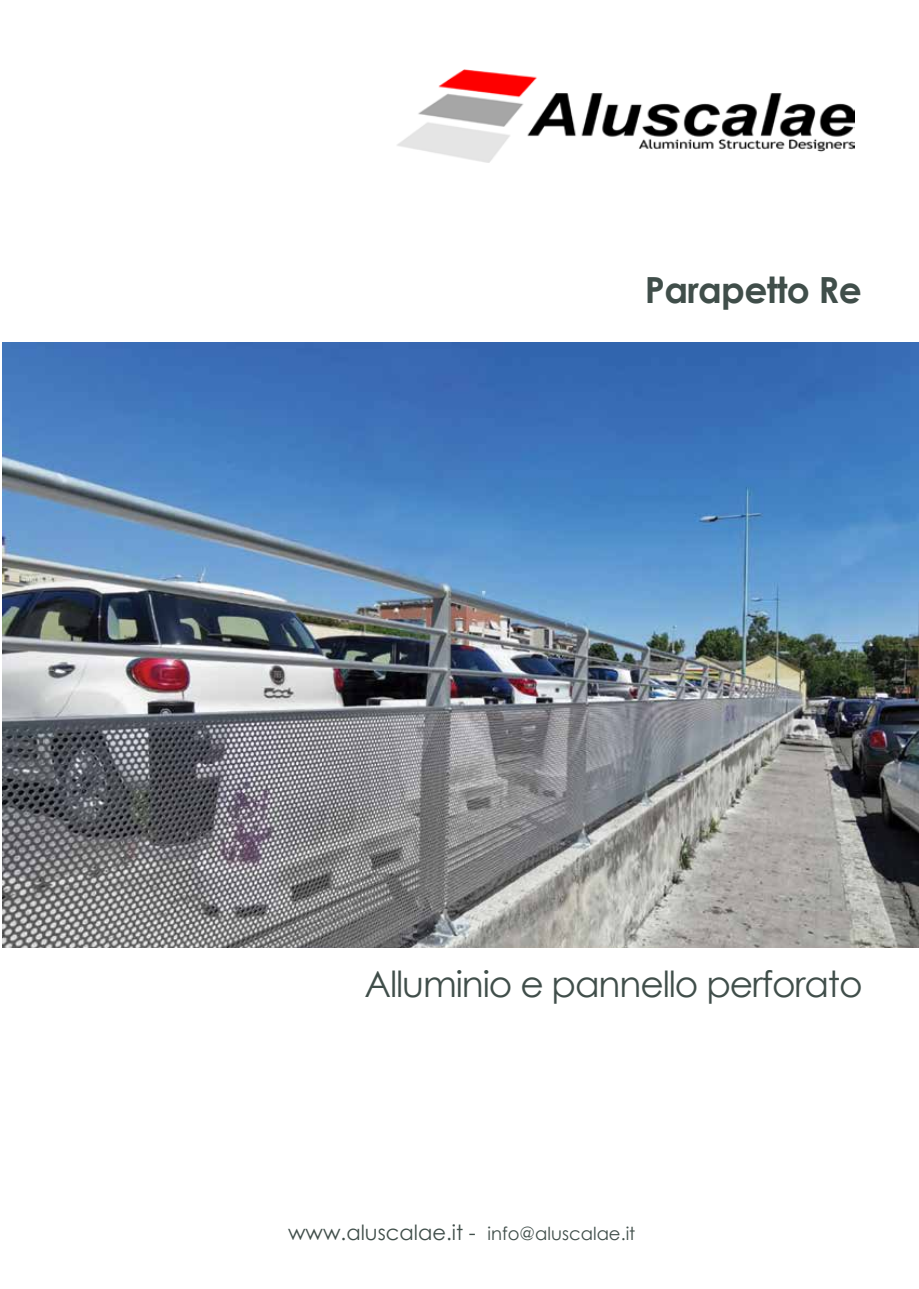
<style>
.page{position:relative;width:919px;height:1289px;background:#fff}
.page>*{position:absolute;margin:0;border:0;box-sizing:border-box;transform-origin:0 0}
.t1{font:36px "Century Gothic";letter-spacing:-.03em;color:#404e4a}
.t2{font:700 36px "Century Gothic";letter-spacing:-.02em;color:#404e4a}
.t3{font:21px "Century Gothic";color:#404e4a}
.s1{font-size:18px}
</style>
<div class="page">
<img style="left:397px;top:70px;width:457px;height:92px">
<img style="left:2px;top:342px;width:916px;height:605px">
<h1 class="t2" style="left:645px;top:262px;width:218px">Parapetto Re</h1>
<h1 class="t1" style="left:364px;top:959px;width:499px">Alluminio e pannello perforato</h1>
<p class="t3" style="left:288px;top:1217px;width:348px">www.aluscalae.it - <span class="s1">info@aluscalae.it</span></p>
</div>
